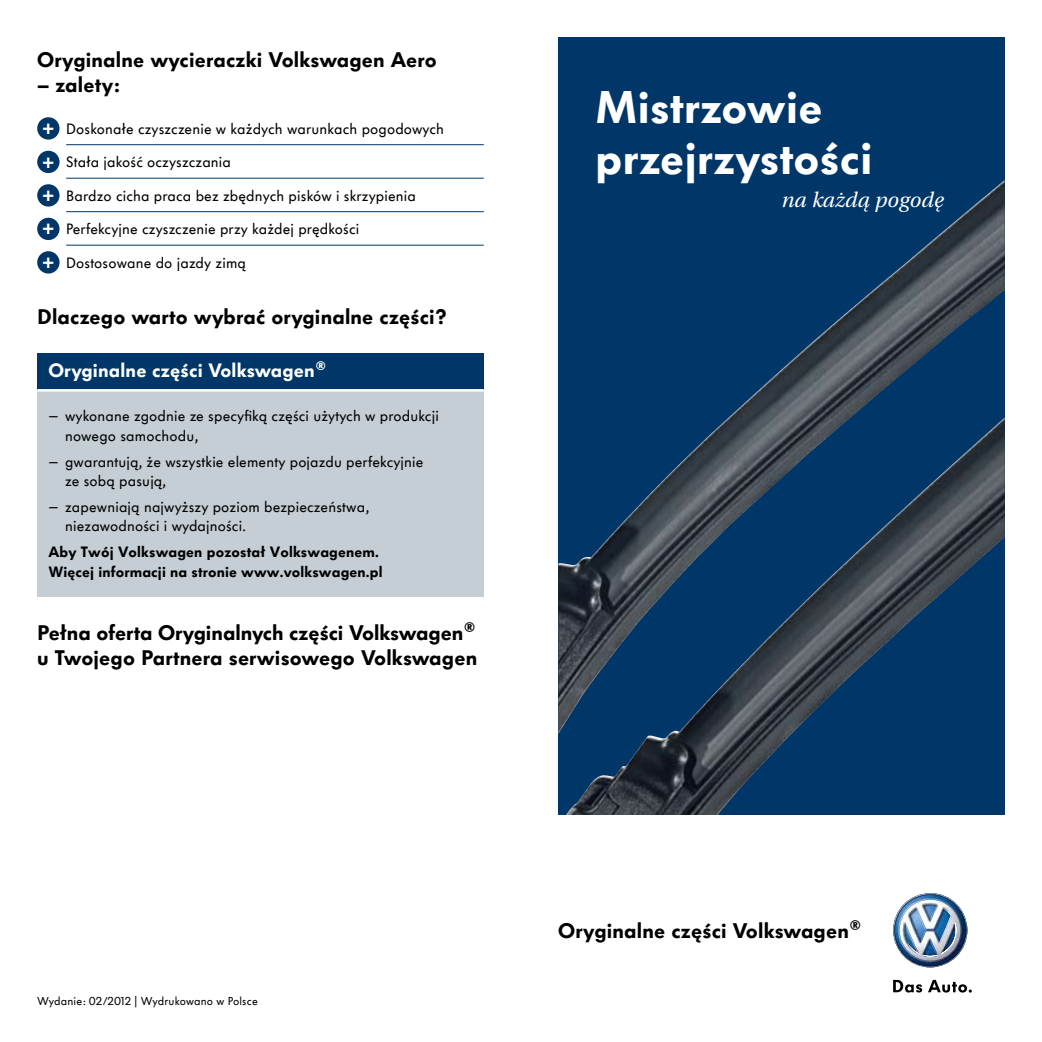
<style>
.page{position:relative;width:1042px;height:1042px;background:#fff}
.page>*{position:absolute;margin:0;border:0;box-sizing:border-box;transform-origin:0 0}
.t1{font:900 45.5px/50.2px "VW Headline OT";letter-spacing:.01em;color:#fff}
.t2{font:900 21px/25.2px "VW Headline OT";letter-spacing:.01em;color:#000}
.t3{font:italic 21px "VW Utopia CE";letter-spacing:.01em;color:#fff}
.t4{font:900 19.25px "VW Headline OT";letter-spacing:.01em;color:#fff}
.t5{font:900 17.5px/33.4px "VW Headline OT";color:#fff;text-align:justify}
.t6{font:14.88px/19.6px "VW Headline OT";letter-spacing:.01em;color:#000}
.t7{font:900 14.88px/19.6px "VW Headline OT";letter-spacing:.01em;color:#000}
.t8{font:11.38px "VW Headline OT";letter-spacing:.015em;color:#000}
</style>
<div class="page">
<div style="left:558px;top:37px;width:447px;height:778px;background:#003768"></div>
<img style="left:558px;top:180px;width:447px;height:635px">
<div style="left:37px;top:117px;width:23px;height:23px;background:#003768;border-radius:50%"></div>
<div style="left:37px;top:151px;width:23px;height:22px;background:#003768;border-radius:50%"></div>
<div style="left:37px;top:184px;width:23px;height:23px;background:#003768;border-radius:50%"></div>
<div style="left:37px;top:218px;width:23px;height:22px;background:#003768;border-radius:50%"></div>
<div style="left:37px;top:251px;width:23px;height:22px;background:#003768;border-radius:50%"></div>
<hr style="left:66px;top:144px;width:418px;height:1px;background:#003768">
<hr style="left:66px;top:178px;width:418px;height:1px;background:#003768">
<hr style="left:66px;top:211px;width:418px;height:1px;background:#003768">
<hr style="left:66px;top:245px;width:418px;height:1px;background:#003768">
<div style="left:37px;top:353px;width:447px;height:37px;background:#003768"></div>
<div style="left:37px;top:390px;width:447px;height:206px;background:#c4ced4"></div>
<hr style="left:37px;top:389px;width:447px;height:2px;background:#fff">
<svg style="left:893px;top:980px;width:29px;height:12px"></svg>
<svg style="left:928px;top:980px;width:44px;height:12px"></svg>
<img style="left:893px;top:893px;width:74px;height:74px">
<h2 class="t2" style="left:37px;top:47px;width:401px">Oryginalne wycieraczki Volkswagen Aero</h2>
<h2 class="t2" style="left:37px;top:72px;width:85px">– zalety:</h2>
<p class="t5" style="left:43px;top:111px;width:13px">+ + + + +</p>
<p class="t6" style="left:66px;top:119px;width:379px">Doskonałe czyszczenie w każdych warunkach pogodowych</p>
<p class="t6" style="left:66px;top:153px;width:166px">Stała jakość oczyszczania</p>
<p class="t6" style="left:66px;top:186px;width:351px">Bardzo cicha praca bez zbędnych pisków i skrzypienia</p>
<p class="t6" style="left:66px;top:220px;width:294px">Perfekcyjne czyszczenie przy każdej prędkości</p>
<p class="t6" style="left:66px;top:253px;width:181px">Dostosowane do jazdy zimą</p>
<h2 class="t2" style="left:37px;top:304px;width:411px">Dlaczego warto wybrać oryginalne części?</h2>
<p class="t4" style="left:48px;top:358px;width:280px">Oryginalne części Volkswagen<sup>®</sup></p>
<p class="t6" style="left:65px;top:407px;width:375px;text-indent:-17px">− wykonane zgodnie ze specyfiką części użytych w produkcji nowego samochodu,</p>
<p class="t6" style="left:65px;top:452px;width:360px;text-indent:-17px">− gwarantują, że wszystkie elementy pojazdu perfekcyjnie ze sobą pasują,</p>
<p class="t6" style="left:65px;top:497px;width:306px;text-indent:-17px">− zapewniają najwyższy poziom bezpieczeństwa, niezawodności i wydajności.</p>
<p class="t7" style="left:48px;top:542px;width:336px">Aby Twój Volkswagen pozostał Volkswagenem.<br>Więcej informacji na stronie www.volkswagen.pl</p>
<h2 class="t2" style="left:37px;top:620px;width:441px">Pełna oferta Oryginalnych części Volkswagen<sup>® </sup>u Twojego Partnera serwisowego Volkswagen</h2>
<h1 class="t1" style="left:595px;top:82px;width:278px">Mistrzowie przejrzystości</h1>
<h2 class="t3" style="left:780px;top:186px;width:164px">na każdą pogodę</h2>
<p class="t8" style="left:37px;top:994px;width:222px">Wydanie: 02/2012 | Wydrukowano w Polsce</p>
<h2 class="t2" style="left:558px;top:917px;width:305px">Oryginalne części Volkswagen<sup>®</sup></h2>
</div>
